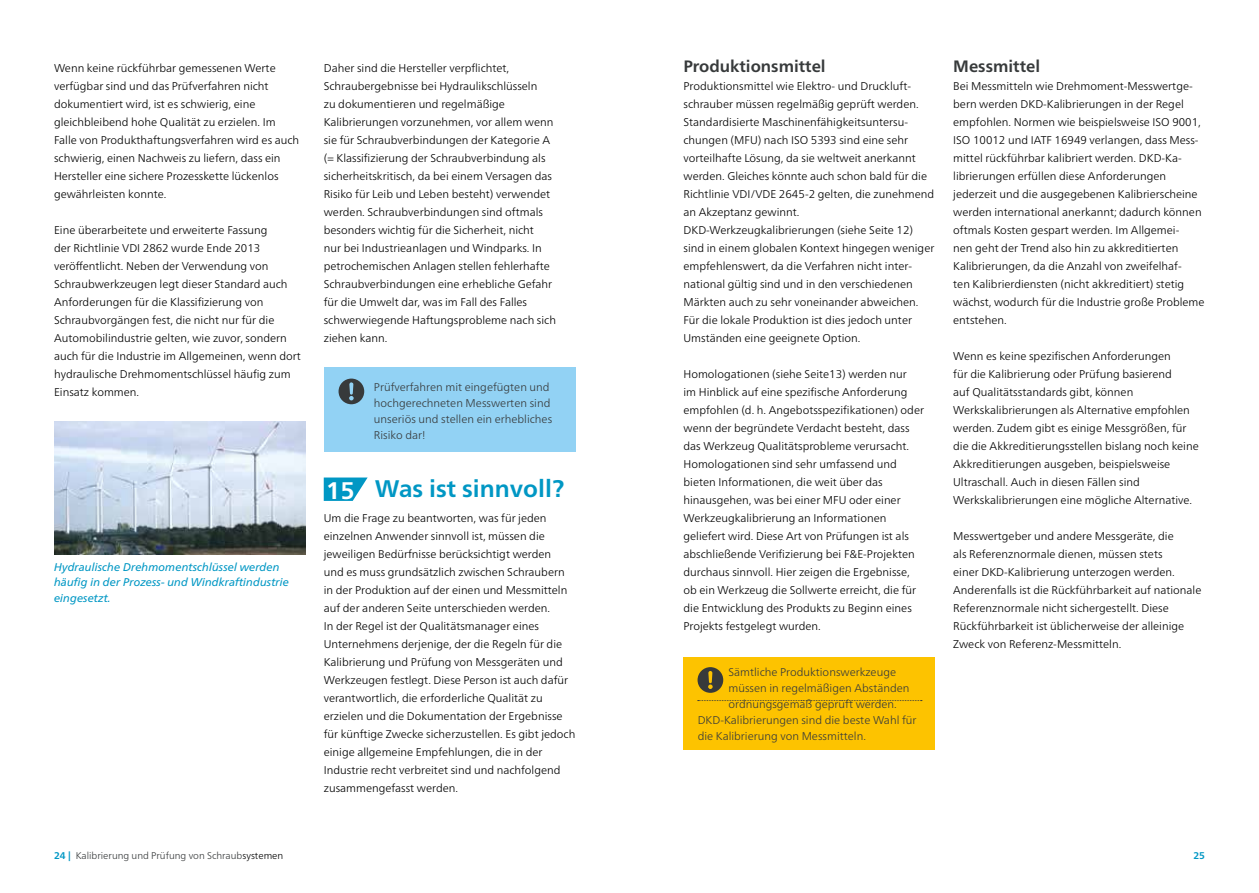
<style>
.page{position:relative;width:1259px;height:893px;background:#fff}
.page>*{position:absolute;margin:0;border:0;box-sizing:border-box;transform-origin:0 0}
.t1{font:700 24px "Neue Frutiger World";color:#0097c4}
.t2{font:700 16.5px "Neue Frutiger World";color:#373a3b}
.t3{font:300 11.25px/18px "Neue Frutiger World";color:#000}
.t4{font:300 11.25px/15.8px "Neue Frutiger World";color:#373a3b}
.t5{font:italic 11.25px/15.8px "Neue Frutiger World";color:#0097c4}
.t6{font:300 9.75px "Neue Frutiger World";color:#373a3b}
.t7{font:700 9.75px "Neue Frutiger World";color:#0097c4}
.s1{color:#fff}
.s2{font-weight:700;color:#0097c4}
.s3{color:#000}
</style>
<div class="page">
<div style="left:683px;top:657px;width:252px;height:92px;background:#fdc300"></div>
<div style="left:697px;top:667px;width:26px;height:26px;background:#373a3b;border-radius:50%"></div>
<svg style="left:708px;top:671px;width:4px;height:18px"></svg>
<svg style="left:698px;top:700px;width:224px;height:1px"></svg>
<svg style="left:324px;top:477px;width:44px;height:24px"></svg>
<img style="left:54px;top:422px;width:252px;height:132px">
<div style="left:324px;top:367px;width:251px;height:85px;background:#92d2f4"></div>
<div style="left:338px;top:379px;width:26px;height:25px;background:#373a3b;border-radius:50%"></div>
<svg style="left:349px;top:382px;width:5px;height:18px"></svg>
<p class="t3" style="left:54px;top:59px;width:247px">Wenn keine rückführbar gemessenen Werte verfügbar sind und das Prüfverfahren nicht dokumentiert wird, ist es schwierig, eine gleichbleibend hohe Qualität zu erzielen. Im Falle von Produkthaftungsverfahren wird es auch schwierig, einen Nachweis zu liefern, dass ein Hersteller eine sichere Prozesskette lückenlos gewährleisten konnte.</p>
<p class="t3" style="left:54px;top:221px;width:248px">Eine überarbeitete und erweiterte Fassung<br>der Richtlinie VDI 2862 wurde Ende 2013 veröffentlicht. Neben der Verwendung von Schraubwerkzeugen legt dieser Standard auch Anforderungen für die Klassifizierung von Schraubvorgängen fest, die nicht nur für die Automobilindustrie gelten, wie zuvor, sondern auch für die Industrie im Allgemeinen, wenn dort hydraulische Drehmomentschlüssel häufig zum Einsatz kommen.</p>
<p class="t5" style="left:54px;top:558px;width:237px">Hydraulische Drehmomentschlüssel werden häufig in der Prozess- und Windkraftindustrie eingesetzt.</p>
<p class="t3" style="left:324px;top:59px;width:234px">Daher sind die Hersteller verpflichtet, Schraubergebnisse bei Hydraulikschlüsseln<br>zu dokumentieren und regelmäßige Kalibrierungen vorzunehmen, vor allem wenn sie für Schraubverbindungen der Kategorie A (= Klassifizierung der Schraubverbindung als sicherheitskritisch, da bei einem Versagen das Risiko für Leib und Leben besteht) verwendet werden. Schraubverbindungen sind oftmals besonders wichtig für die Sicherheit, nicht<br>nur bei Industrieanlagen und Windparks. In petrochemischen Anlagen stellen fehlerhafte Schraubverbindungen eine erhebliche Gefahr für die Umwelt dar, was im Fall des Falles schwerwiegende Haftungsprobleme nach sich ziehen kann.</p>
<p class="t4" style="left:374px;top:380px;width:180px">Prüfverfahren mit eingefügten und hochgerechneten Messwerten sind unseriös und stellen ein erhebliches<br>Risiko dar!</p>
<h1 class="t1" style="left:326px;top:467px;width:239px"><span class="s1">15</span> Was ist sinnvoll?</h1>
<p class="t3" style="left:324px;top:509px;width:253px">Um die Frage zu beantworten, was für jeden einzelnen Anwender sinnvoll ist, müssen die jeweiligen Bedürfnisse berücksichtigt werden<br>und es muss grundsätzlich zwischen Schraubern in der Produktion auf der einen und Messmitteln auf der anderen Seite unterschieden werden.<br>In der Regel ist der Qualitätsmanager eines Unternehmens derjenige, der die Regeln für die Kalibrierung und Prüfung von Messgeräten und Werkzeugen festlegt. Diese Person ist auch dafür verantwortlich, die erforderliche Qualität zu erzielen und die Dokumentation der Ergebnisse für künftige Zwecke sicherzustellen. Es gibt jedoch einige allgemeine Empfehlungen, die in der Industrie recht verbreitet sind und nachfolgend zusammengefasst werden.</p>
<h2 class="t2" style="left:683px;top:52px;width:144px">Produktionsmittel</h2>
<p class="t3" style="left:683px;top:77px;width:252px">Produktionsmittel wie Elektro- und Druckluft&shy;schrauber müssen regelmäßig geprüft werden.<br>Standardisierte Maschinenfähigkeitsuntersu&shy;chungen (MFU) nach ISO 5393 sind eine sehr vorteilhafte Lösung, da sie weltweit anerkannt werden. Gleiches könnte auch schon bald für die Richtlinie VDI/VDE 2645-2 gelten, die zunehmend an Akzeptanz gewinnt.<br>DKD-Werkzeugkalibrierungen (siehe Seite 12) sind in einem globalen Kontext hingegen weniger empfehlenswert, da die Verfahren nicht inter&shy;national gültig sind und in den verschiedenen Märkten auch zu sehr voneinander abweichen.<br>Für die lokale Produktion ist dies jedoch unter Umständen eine geeignete Option.</p>
<p class="t3" style="left:683px;top:365px;width:242px">Homologationen (siehe Seite13) werden nur<br>im Hinblick auf eine spezifische Anforderung empfohlen (d. h. Angebotsspezifikationen) oder wenn der begründete Verdacht besteht, dass das Werkzeug Qualitätsprobleme verursacht.<br>Homologationen sind sehr umfassend und bieten Informationen, die weit über das hinausgehen, was bei einer MFU oder einer Werkzeugkalibrierung an Informationen geliefert wird. Diese Art von Prüfungen ist als abschließende Verifizierung bei F&amp;E-Projekten durchaus sinnvoll. Hier zeigen die Ergebnisse, ob ein Werkzeug die Sollwerte erreicht, die für die Entwicklung des Produkts zu Beginn eines Projekts festgelegt wurden.</p>
<p class="t4" style="left:728px;top:664px;width:169px">Sämtliche Produktionswerkzeuge</p>
<p class="t4" style="left:728px;top:680px;width:183px">müssen in regelmäßigen Abständen</p>
<p class="t4" style="left:728px;top:696px;width:170px">ordnungsgemäß geprüft werden.</p>
<p class="t4" style="left:697px;top:712px;width:220px">DKD-Kalibrierungen sind die beste Wahl für</p>
<p class="t4" style="left:697px;top:728px;width:170px">die Kalibrierung von Messmitteln.</p>
<h2 class="t2" style="left:953px;top:52px;width:88px">Messmittel</h2>
<p class="t3" style="left:953px;top:77px;width:253px">Bei Messmitteln wie Drehmoment-Messwertge&shy;bern werden DKD-Kalibrierungen in der Regel empfohlen. Normen wie beispielsweise ISO 9001, ISO 10012 und IATF 16949 verlangen, dass Mess&shy;mittel rückführbar kalibriert werden. DKD-Ka&shy;librierungen erfüllen diese Anforderungen jederzeit und die ausgegebenen Kalibrierscheine werden international anerkannt; dadurch können oftmals Kosten gespart werden. Im Allgemei-<br>nen geht der Trend also hin zu akkreditierten Kalibrierungen, da die Anzahl von zweifelhaf-<br>ten Kalibrierdiensten (nicht akkreditiert) stetig wächst, wodurch für die Industrie große Probleme entstehen.</p>
<p class="t3" style="left:953px;top:347px;width:247px">Wenn es keine spezifischen Anforderungen<br>für die Kalibrierung oder Prüfung basierend<br>auf Qualitätsstandards gibt, können Werkskalibrierungen als Alternative empfohlen werden. Zudem gibt es einige Messgrößen, für die die Akkreditierungsstellen bislang noch keine Akkreditierungen ausgeben, beispielsweise Ultraschall. Auch in diesen Fällen sind Werkskalibrierungen eine mögliche Alternative.</p>
<p class="t3" style="left:953px;top:527px;width:250px">Messwertgeber und andere Messgeräte, die<br>als Referenznormale dienen, müssen stets<br>einer DKD-Kalibrierung unterzogen werden.<br>Anderenfalls ist die Rückführbarkeit auf nationale Referenznormale nicht sichergestellt. Diese Rückführbarkeit ist üblicherweise der alleinige Zweck von Referenz-Messmitteln.</p>
<p class="t6" style="left:54px;top:847px;width:231px"><span class="s2">24 |</span> Kalibrierung und Prüfung von Schraub<span class="s3">systemen</span></p>
<p class="t7" style="left:1193px;top:846px;width:13px">25</p>
</div>
